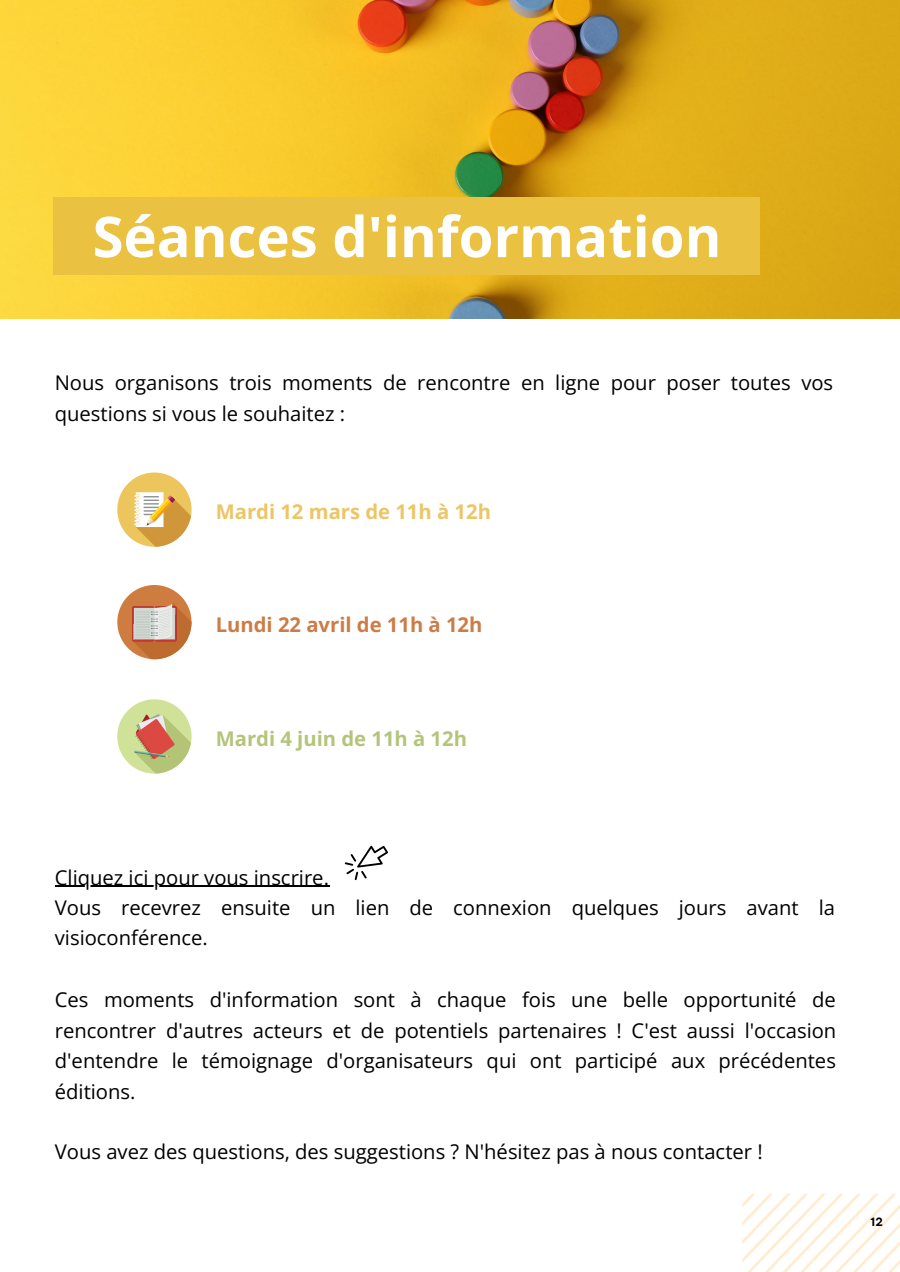
<style>
.page{position:relative;width:900px;height:1272px;background:#fff}
.page>*{position:absolute;margin:0;border:0;box-sizing:border-box;transform-origin:0 0}
.t1{font:700 56.25px "Open Sans";color:#fff}
.t2{font:20.25px/30.4px "Open Sans";color:#000}
.t3{font:700 20.25px "Open Sans";color:#cd7c46}
.t4{font:700 20.25px "Open Sans";color:#ecc566}
.t5{font:700 20.25px "Open Sans";color:#b4c47b}
.t6{font:700 11.25px "Be Vietnam Pro";color:#000}
</style>
<div class="page">
<img style="left:0;top:0;width:900px;height:319px">
<div style="left:54px;top:197px;width:706px;height:78px;background:#eac140"></div>
<svg style="left:742px;top:1194px;width:158px;height:78px"></svg>
<svg style="left:117px;top:473px;width:75px;height:74px"></svg>
<svg style="left:117px;top:585px;width:75px;height:74px"></svg>
<svg style="left:117px;top:699px;width:75px;height:75px"></svg>
<hr style="left:55px;top:886px;width:274px;height:1px;background:#000">
<svg style="left:344px;top:845px;width:44px;height:36px"></svg>
<h1 class="t1" style="left:93px;top:197px;width:630px">Séances d'information</h1>
<p class="t2" style="left:55px;top:367px;width:780px">Nous organisons trois moments de rencontre en ligne pour poser toutes vos questions si vous le souhaitez :</p>
<p class="t4" style="left:216px;top:498px;width:277px">Mardi 12 mars de 11h à 12h</p>
<p class="t3" style="left:216px;top:610px;width:268px">Lundi 22 avril de 11h à 12h</p>
<p class="t5" style="left:216px;top:725px;width:253px">Mardi 4 juin de 11h à 12h</p>
<p class="t2" style="left:55px;top:861px;width:782px">Cliquez ici pour vous inscrire.<br>Vous recevrez ensuite un lien de connexion quelques jours avant la visioconférence.</p>
<p class="t2" style="left:55px;top:984px;width:783px;text-align:justify">Ces moments d'information sont à chaque fois une belle opportunité de rencontrer d'autres acteurs et de potentiels partenaires ! C'est aussi l'occasion d'entendre le témoignage d'organisateurs qui ont participé aux précédentes éditions.</p>
<p class="t2" style="left:55px;top:1136px;width:709px">Vous avez des questions, des suggestions ? N'hésitez pas à nous contacter !</p>
<p class="t6" style="left:871px;top:1215px;width:14px">12</p>
</div>
